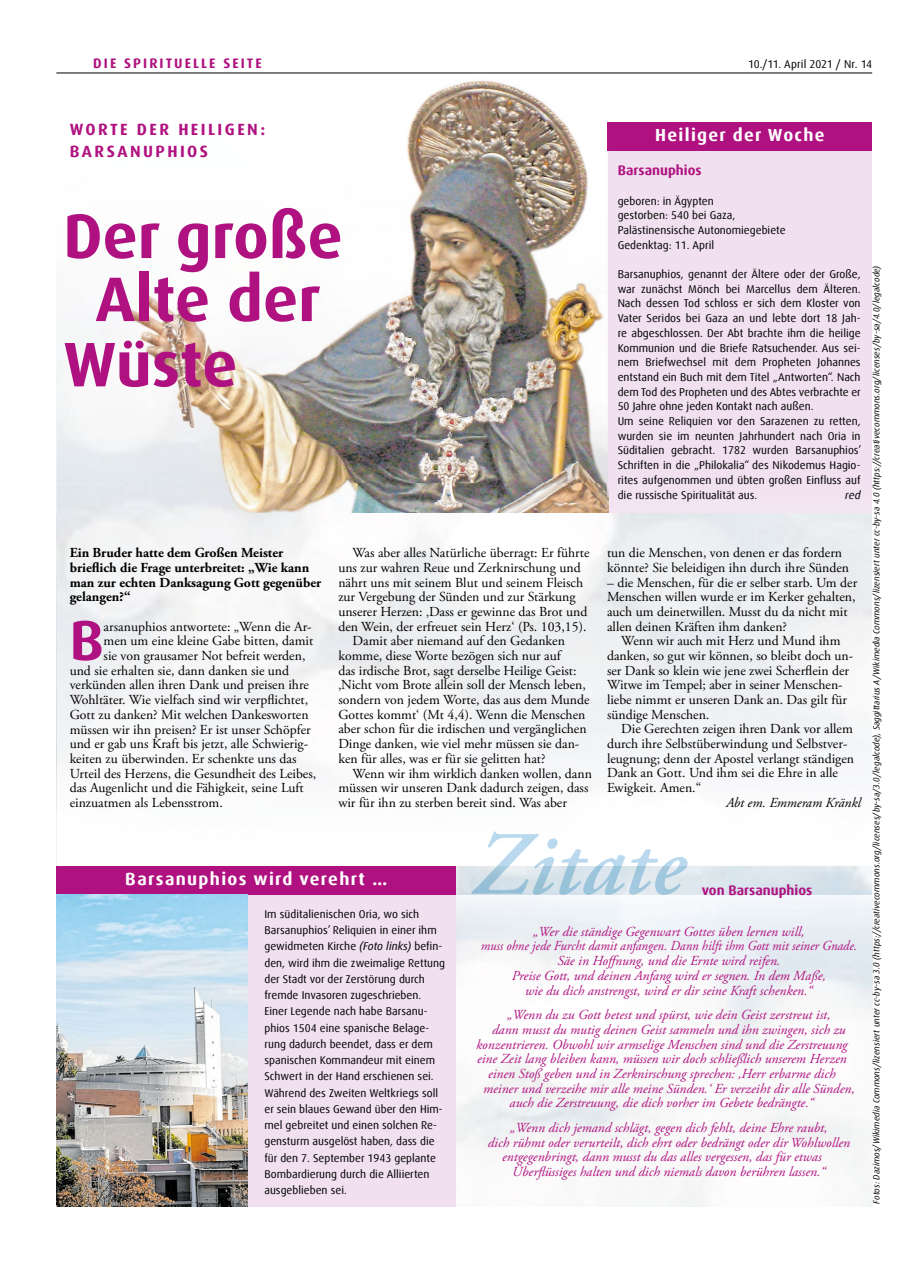
<style>
.page{position:relative;width:908px;height:1276px;background:#fff}
.page>*{position:absolute;margin:0;border:0;box-sizing:border-box;transform-origin:0 0}
.t1{font:700 63px "Dax Offc Pro";color:#af1280}
.t2{font:700 56.5px "Dax Offc Pro";color:#af1280}
.t3{font:700 17.5px "Dax Offc Pro";letter-spacing:.075em;color:#fff}
.t4{font:700 16.25px/22.5px "Dax Offc Pro";letter-spacing:.15em;color:#af1280}
.t5{font:13.75px/14.6px "Adobe Garamond Pro";color:#000}
.t6{font:italic 13.75px/14.6px "Adobe Garamond Pro";color:#af1280;text-align:center}
.t7{font:700 13.75px/14.6px "Adobe Garamond Pro";color:#000}
.t8{font:700 13.75px "Dax Offc Pro";letter-spacing:.005em;color:#af1280}
.t9{font:700 13.75px "Dax Offc Pro";letter-spacing:.15em;color:#af1280}
.t10{font:italic 13.75px "Adobe Garamond Pro";color:#000}
.t11{font:11.25px/14.8px "Dax Offc Pro";color:#000}
.t12{font:italic 11.25px "Dax Offc Pro";color:#000}
.t13{font:italic 8.75px "Dax Offc Pro";letter-spacing:-.005em;color:#000}
.s1{font-style:italic}
</style>
<div class="page">
<img style="left:455px;top:865px;width:416px;height:30px">
<svg style="left:871px;top:898px;width:1px;height:308px"></svg>
<img style="left:455px;top:892px;width:1px;height:270px">
<div style="left:607px;top:122px;width:264px;height:391px;background:#f1e1f0"></div>
<div style="left:607px;top:122px;width:264px;height:29px;background:#af1280"></div>
<div style="left:57px;top:866px;width:398px;height:340px;background:#f1e1f0"></div>
<div style="left:57px;top:866px;width:398px;height:28px;background:#af1280"></div>
<img style="left:109px;top:72px;width:499px;height:412px">
<svg style="left:607px;top:122px;width:1px;height:29px"></svg>
<img style="left:56px;top:894px;width:192px;height:312px">
<hr style="left:56px;top:73px;width:815px;height:1px;background:#000">
<img style="left:357px;top:484px;width:515px;height:268px">
<img style="left:56px;top:484px;width:301px;height:296px">
<img style="left:356px;top:513px;width:300px;height:267px">
<img style="left:656px;top:513px;width:215px;height:352px">
<svg style="left:607px;top:484px;width:264px;height:29px"></svg>
<img style="left:471px;top:866px;width:216px;height:29px">
<img style="left:471px;top:831px;width:216px;height:35px">
<p class="t9" style="left:93px;top:54px;width:170px">DIE SPIRITUELLE SEITE</p>
<p class="t11" style="left:747px;top:56px;width:125px">10./11. April 2021 / Nr. 14</p>
<p class="t4" style="left:70px;top:118px;width:197px">WORTE DER HEILIGEN:<br>BARSANUPHIOS</p>
<h1 class="t1" style="left:63px;top:195px;width:281px">Der große</h1>
<h1 class="t1" style="left:95px;top:258px;width:227px">Alte der</h1>
<h1 class="t1" style="left:63px;top:324px;width:175px">Wüste</h1>
<p class="t3" style="left:655px;top:124px;width:171px">Heiliger der Woche</p>
<p class="t8" style="left:617px;top:161px;width:85px">Barsanuphios</p>
<p class="t11" style="left:617px;top:193px;width:169px">geboren: in Ägypten<br>gestorben: 540 bei Gaza,<br>Palästinensische Autonomiegebiete<br>Gedenktag: 11. April</p>
<p class="t11" style="left:617px;top:267px;width:245px">Barsanuphios, genannt der Ältere oder der Große, war zunächst Mönch bei Marcellus dem Älteren.<br>Nach dessen Tod schloss er sich dem Kloster von Vater Seridos bei Gaza an und lebte dort 18 Jah&shy;re abgeschlossen. Der Abt brachte ihm die heilige Kommunion und die Briefe Ratsuchender. Aus sei&shy;nem Briefwechsel mit dem Propheten Johannes entstand ein Buch mit dem Titel „Antworten“. Nach dem Tod des Propheten und des Abtes verbrachte er 50 Jahre ohne jeden Kontakt nach außen.<br>Um seine Reliquien vor den Sarazenen zu retten, wurden sie im neunten Jahrhundert nach Oria in Süditalien gebracht. 1782 wurden Barsanuphios’ Schriften in die „Philokalia“ des Nikodemus Hagio&shy;rites aufgenommen und übten großen Einfluss auf die russische Spiritualität aus.</p>
<p class="t12" style="left:844px;top:487px;width:17px">red</p>
<p class="t7" style="left:70px;top:546px;width:253px">Ein Bruder hatte dem Großen Meister brieflich die Frage unterbreitet: „Wie kann man zur echten Danksagung Gott gegenüber gelangen?“</p>
<h2 class="t2" style="left:70px;top:604px;width:35px">B</h2>
<p class="t5" style="left:104px;top:619px;width:209px">arsanuphios antwortete: „Wenn die Ar-</p>
<p class="t5" style="left:104px;top:634px;width:211px">men um eine kleine Gabe bitten, damit</p>
<p class="t5" style="left:104px;top:649px;width:203px">sie von grausamer Not befreit werden,</p>
<p class="t5" style="left:70px;top:663px;width:221px">und sie erhalten sie, dann danken sie und</p>
<p class="t5" style="left:70px;top:678px;width:240px">verkünden allen ihren Dank und preisen ihre</p>
<p class="t5" style="left:70px;top:693px;width:240px">Wohltäter. Wie vielfach sind wir verpflichtet,</p>
<p class="t5" style="left:70px;top:707px;width:240px">Gott zu danken? Mit welchen Dankesworten</p>
<p class="t5" style="left:70px;top:722px;width:242px">müssen wir ihn preisen? Er ist unser Schöpfer</p>
<p class="t5" style="left:70px;top:737px;width:240px">und er gab uns Kraft bis jetzt, alle Schwierig-</p>
<p class="t5" style="left:70px;top:751px;width:228px">keiten zu überwinden. Er schenkte uns das</p>
<p class="t5" style="left:70px;top:766px;width:248px">Urteil des Herzens, die Gesundheit des Leibes,</p>
<p class="t5" style="left:70px;top:781px;width:235px">das Augenlicht und die Fähigkeit, seine Luft</p>
<p class="t5" style="left:70px;top:796px;width:155px">einzuatmen als Lebensstrom.</p>
<p class="t5" style="left:352px;top:546px;width:238px">Was aber alles Natürliche überragt: Er führte</p>
<p class="t5" style="left:338px;top:561px;width:244px">uns zur wahren Reue und Zerknirschung und</p>
<p class="t5" style="left:338px;top:575px;width:246px">nährt uns mit seinem Blut und seinem Fleisch</p>
<p class="t5" style="left:338px;top:590px;width:239px">zur Vergebung der Sünden und zur Stärkung</p>
<p class="t5" style="left:338px;top:605px;width:250px">unserer Herzen: ‚Dass er gewinne das Brot und</p>
<p class="t5" style="left:338px;top:619px;width:249px">den Wein, der erfreuet sein Herz‘ (Ps. 103,15).</p>
<p class="t5" style="left:352px;top:634px;width:214px">Damit aber niemand auf den Gedanken</p>
<p class="t5" style="left:338px;top:649px;width:224px">komme, diese Worte bezögen sich nur auf</p>
<p class="t5" style="left:338px;top:663px;width:240px">das irdische Brot, sagt derselbe Heilige Geist:</p>
<p class="t5" style="left:338px;top:678px;width:249px">‚Nicht vom Brote allein soll der Mensch leben,</p>
<p class="t5" style="left:338px;top:693px;width:253px">sondern von jedem Worte, das aus dem Munde</p>
<p class="t5" style="left:338px;top:707px;width:248px">Gottes kommt‘ (Mt 4,4). Wenn die Menschen</p>
<p class="t5" style="left:338px;top:722px;width:250px">aber schon für die irdischen und vergänglichen</p>
<p class="t5" style="left:338px;top:737px;width:242px">Dinge danken, wie viel mehr müssen sie dan-</p>
<p class="t5" style="left:338px;top:751px;width:209px">ken für alles, was er für sie gelitten hat?</p>
<p class="t5" style="left:352px;top:766px;width:241px">Wenn wir ihm wirklich danken wollen, dann</p>
<p class="t5" style="left:338px;top:781px;width:251px">müssen wir unseren Dank dadurch zeigen, dass</p>
<p class="t5" style="left:338px;top:795px;width:230px">wir für ihn zu sterben bereit sind. Was aber</p>
<p class="t5" style="left:606px;top:546px;width:243px">tun die Menschen, von denen er das fordern könnte? Sie beleidigen ihn durch ihre Sünden</p>
<p class="t5" style="left:606px;top:575px;width:251px">– die Menschen, für die er selber starb. Um der Menschen willen wurde er im Kerker gehalten, auch um deinetwillen. Musst du da nicht mit allen deinen Kräften ihm danken?</p>
<p class="t5" style="left:606px;top:634px;width:247px;text-indent:14px">Wenn wir auch mit Herz und Mund ihm danken, so gut wir können, so bleibt doch un&shy;ser Dank so klein wie jene zwei Scherflein der Witwe im Tempel; aber in seiner Menschen&shy;liebe nimmt er unseren Dank an. Das gilt für sündige Menschen.</p>
<p class="t5" style="left:606px;top:722px;width:248px;text-indent:14px">Die Gerechten zeigen ihren Dank vor allem durch ihre Selbstüberwindung und Selbstver&shy;leugnung; denn der Apostel verlangt ständigen Dank an Gott. Und ihm sei die Ehre in alle Ewigkeit. Amen.“</p>
<p class="t10" style="left:725px;top:794px;width:136px">Abt em. Emmeram Kränkl</p>
<p class="t3" style="left:125px;top:867px;width:263px">Barsanuphios wird verehrt …</p>
<p class="t8" style="left:701px;top:881px;width:112px">von Barsanuphios</p>
<p class="t11" style="left:264px;top:906px;width:182px;line-height:16.2px">Im süditalienischen Oria, wo sich Barsanuphios’ Reliquien in einer ihm gewidmeten Kirche <span class="s1">(Foto links)</span> befin&shy;den, wird ihm die zweimalige Rettung der Stadt vor der Zerstörung durch fremde Invasoren zugeschrieben.<br>Einer Legende nach habe Barsanu&shy;phios 1504 eine spanische Belage&shy;rung dadurch beendet, dass er dem spanischen Kommandeur mit einem Schwert in der Hand erschienen sei.<br>Während des Zweiten Weltkriegs soll er sein blaues Gewand über den Him&shy;mel gebreitet und einen solchen Re&shy;gensturm ausgelöst haben, dass die für den 7. September 1943 geplante Bombardierung durch die Alliierten ausgeblieben sei.</p>
<p class="t6" style="left:480px;top:924px;width:378px">„Wer die ständige Gegenwart Gottes üben lernen will,<br>muss ohne jede Furcht damit anfangen. Dann hilft ihm Gott mit seiner Gnade.<br>Säe in Hoffnung, und die Ernte wird reifen.<br>Preise Gott, und deinen Anfang wird er segnen. In dem Maße,<br>wie du dich anstrengst, wird er dir seine Kraft schenken.“</p>
<p class="t6" style="left:476px;top:1008px;width:380px">„Wenn du zu Gott betest und spürst, wie dein Geist zerstreut ist,<br>dann musst du mutig deinen Geist sammeln und ihn zwingen, sich zu konzentrieren. Obwohl wir armselige Menschen sind und die Zerstreuung eine Zeit lang bleiben kann, müssen wir doch schließlich unserem Herzen einen Stoß geben und in Zerknirschung sprechen: ‚Herr erbarme dich meiner und verzeihe mir alle meine Sünden.‘ Er verzeiht dir alle Sünden, auch die Zerstreuung, die dich vorher im Gebete bedrängte.“</p>
<p class="t6" style="left:510px;top:1120px;width:319px">„Wenn dich jemand schlägt, gegen dich fehlt, deine Ehre raubt,</p>
<p class="t6" style="left:487px;top:1135px;width:364px">dich rühmt oder verurteilt, dich ehrt oder bedrängt oder dir Wohlwollen</p>
<p class="t6" style="left:502px;top:1150px;width:321px">entgegenbringt, dann musst du das alles vergessen, das für etwas</p>
<p class="t6" style="left:512px;top:1164px;width:315px">Überflüssiges halten und dich niemals davon berühren lassen.“</p>
<p class="t13" style="left:870px;top:1203px;width:940px;rotate:-90deg">Fotos: Dazimos/Wikimedia Commons/lizensiert unter cc-by-sa 3.0 (https://creativecommons.org/licenses/by-sa/3.0/legalcode), Saggittarius A/Wikimedia Commons/lizensiert unter cc-by-sa 4.0 (https://creativecommons.org/licenses/by-sa/4.0/legalcode)</p>
</div>
